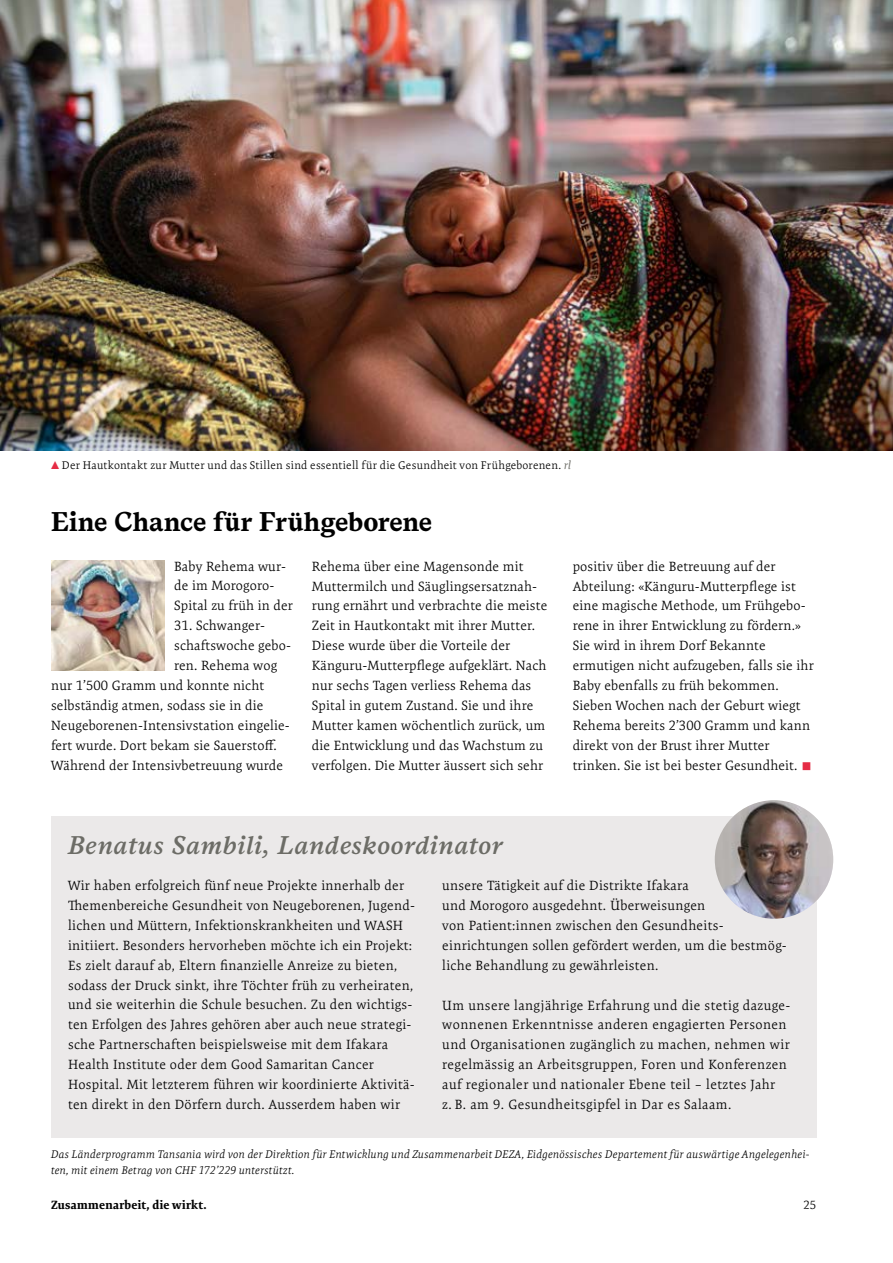
<style>
.page{position:relative;width:893px;height:1263px;background:#fff}
.page>*{position:absolute;margin:0;border:0;box-sizing:border-box;transform-origin:0 0}
.t1{font:700 27px "Messina Serif";letter-spacing:-.005em;color:#000}
.t2{font:italic 600 25.5px "Messina Serif";letter-spacing:.025em;color:#6c6c66}
.t3{font:300 13.5px/20px "Expo Serif Pro";letter-spacing:.02em;color:#000}
.t4{font:700 12px "Expo Serif Pro";letter-spacing:.025em;color:#000}
.t5{font:300 12px "Expo Serif Pro";color:#000}
.t6{font:italic 300 11.25px/16.5px "Expo Serif Pro";letter-spacing:.02em;color:#000}
.t7{font:300 11.25px "Expo Serif Pro";letter-spacing:.025em;color:#000}
.s1{font-family:"Andale Mono";font-weight:400;font-size:13.5px;color:#e52c45}
.s2{font-weight:400;font-style:italic;color:#6c6c66}
.s3{font-family:"Minion Pro";font-weight:400;font-size:27px;color:#e52c45}
</style>
<div class="page">
<div style="left:51px;top:816px;width:765px;height:322px;background:#ebe9e9"></div>
<img style="left:51px;top:560px;width:113px;height:110px">
<div style="left:792px;top:801px;width:60px;height:53px;background:#fff"></div>
<img style="left:0;top:0;width:893px;height:451px">
<img style="left:715px;top:800px;width:118px;height:119px;border-radius:59px">
<p class="t7" style="left:51px;top:458px;width:522px"><span class="s1">▲</span> Der Hautkontakt zur Mutter und das Stillen sind essentiell für die Gesundheit von Frühgeborenen. <span class="s2">rl</span></p>
<h1 class="t1" style="left:51px;top:501px;width:383px">Eine Chance für Frühgeborene</h1>
<p class="t3" style="left:174px;top:556px;width:120px">Baby Rehema wur&shy;de im Morogoro-<br>Spital zu früh in der</p>
<p class="t3" style="left:174px;top:616px;width:92px">31. Schwanger-</p>
<p class="t3" style="left:174px;top:636px;width:118px">schaftswoche gebo-</p>
<p class="t3" style="left:174px;top:656px;width:104px">ren. Rehema wog</p>
<p class="t3" style="left:51px;top:675px;width:215px">nur 1’500 Gramm und konnte nicht</p>
<p class="t3" style="left:51px;top:695px;width:214px">selbständig atmen, sodass sie in die</p>
<p class="t3" style="left:51px;top:715px;width:240px">Neugeborenen-Intensivstation eingelie-</p>
<p class="t3" style="left:51px;top:735px;width:227px">fert wurde. Dort bekam sie Sauerstoff.</p>
<p class="t3" style="left:51px;top:755px;width:233px">Während der Intensivbetreuung wurde</p>
<p class="t3" style="left:312px;top:556px;width:237px">Rehema über eine Magensonde mit Muttermilch und Säuglingsersatznah&shy;rung ernährt und verbrachte die meiste Zeit in Hautkontakt mit ihrer Mutter.<br>Diese wurde über die Vorteile der Känguru-Mutterpflege aufgeklärt. Nach nur sechs Tagen verliess Rehema das Spital in gutem Zustand. Sie und ihre Mutter kamen wöchentlich zurück, um die Entwicklung und das Wachstum zu verfolgen. Die Mutter äussert sich sehr</p>
<p class="t3" style="left:573px;top:556px;width:243px">positiv über die Betreuung auf der Abteilung: «Känguru-Mutterpflege ist eine magische Methode, um Frühgebo&shy;rene in ihrer Entwicklung zu fördern.» Sie wird in ihrem Dorf Bekannte ermutigen nicht aufzugeben, falls sie ihr Baby ebenfalls zu früh bekommen.<br>Sieben Wochen nach der Geburt wiegt Rehema bereits 2’300 Gramm und kann direkt von der Brust ihrer Mutter trinken. Sie ist bei bester Gesundheit. <span class="s3">■</span></p>
<h2 class="t2" style="left:68px;top:825px;width:436px">Benatus Sambili, Landeskoordinator</h2>
<p class="t3" style="left:68px;top:875px;width:348px">Wir haben erfolgreich fünf neue Projekte innerhalb der Themenbereiche Gesundheit von Neugeborenen, Jugend&shy;lichen und Müttern, Infektionskrankheiten und WASH initiiert. Besonders hervorheben möchte ich ein Projekt:<br>Es zielt darauf ab, Eltern finanzielle Anreize zu bieten, sodass der Druck sinkt, ihre Töchter früh zu verheiraten, und sie weiterhin die Schule besuchen. Zu den wichtigs&shy;ten Erfolgen des Jahres gehören aber auch neue strategi&shy;sche Partnerschaften beispielsweise mit dem Ifakara Health Institute oder dem Good Samaritan Cancer Hospital. Mit letzterem führen wir koordinierte Aktivitä&shy;ten direkt in den Dörfern durch. Ausserdem haben wir</p>
<p class="t3" style="left:442px;top:875px;width:346px">unsere Tätigkeit auf die Distrikte Ifakara<br>und Morogoro ausgedehnt. Überweisungen<br>von Patient:innen zwischen den Gesundheits&shy;einrichtungen sollen gefördert werden, um die bestmög&shy;liche Behandlung zu gewährleisten.</p>
<p class="t3" style="left:442px;top:995px;width:350px">Um unsere langjährige Erfahrung und die stetig dazuge&shy;wonnenen Erkenntnisse anderen engagierten Personen und Organisationen zugänglich zu machen, nehmen wir regelmässig an Arbeitsgruppen, Foren und Konferenzen auf regionaler und nationaler Ebene teil – letztes Jahr<br>z. B. am 9. Gesundheitsgipfel in Dar es Salaam.</p>
<p class="t6" style="left:51px;top:1146px;width:760px">Das Länderprogramm Tansania wird von der Direktion für Entwicklung und Zusammenarbeit DEZA, Eidgenössisches Departement für auswärtige Angelegenhei&shy;ten, mit einem Betrag von CHF 172’229 unterstützt.</p>
<p class="t4" style="left:51px;top:1197px;width:157px">Zusammenarbeit, die wirkt.</p>
<p class="t5" style="left:803px;top:1198px;width:15px">25</p>
</div>
